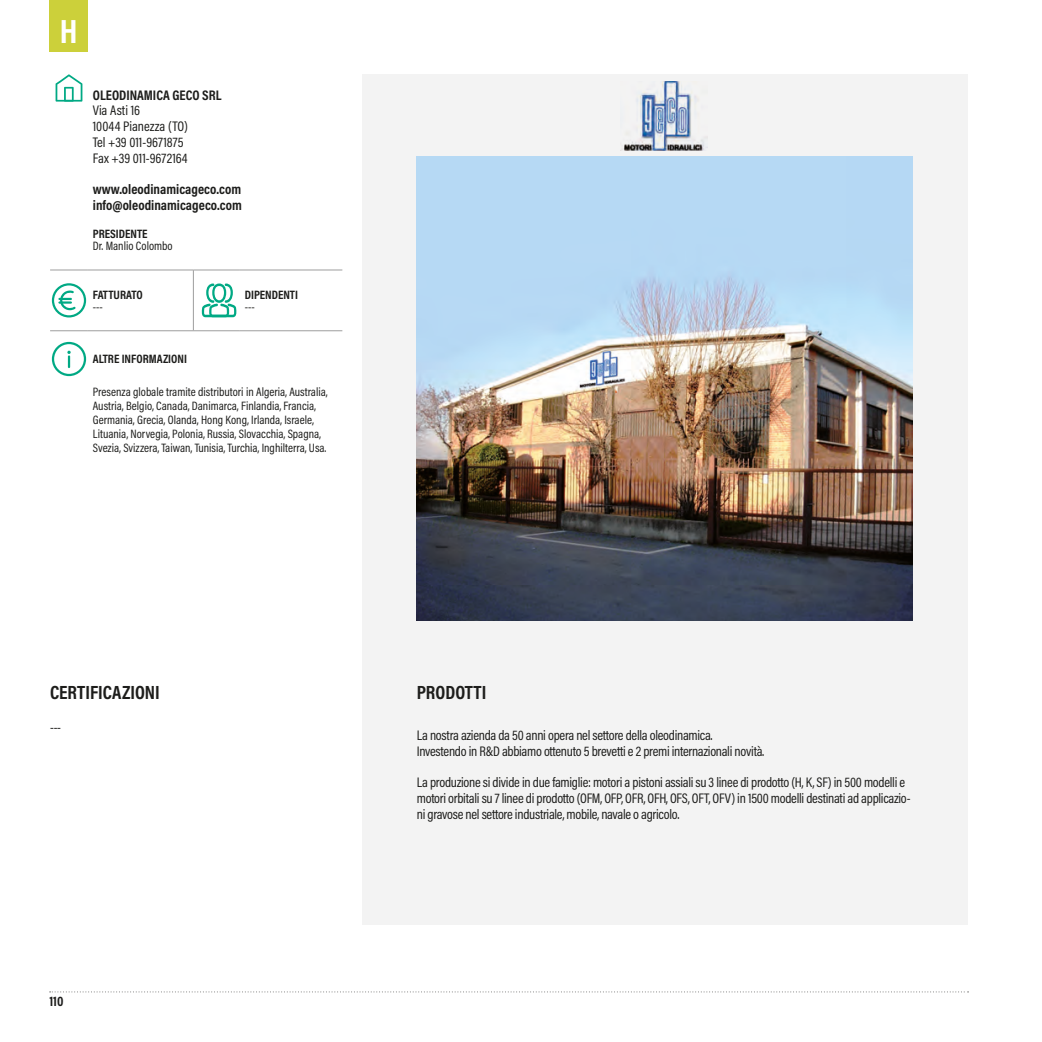
<style>
.page{position:relative;width:1042px;height:1042px;background:#fff}
.page>*{position:absolute;margin:0;border:0;box-sizing:border-box;transform-origin:0 0}
.t1{font:700 33.77px "Acumin Pro Cond";color:#fff}
.PRODOTTO{font:700 19.25px "Acumin Pro Cond";color:#1d1d1b}
.INDIRIZZO{font:14px/15.8px "Acumin Pro Cond";letter-spacing:-.02em;color:#1d1d1b}
.INDIRIZZO-2{font:700 14px "Acumin Pro Cond";color:#1d1d1b}
.INDIRIZZO-3{font:14px "Acumin Pro Cond";color:#1d1d1b}
.INFO{font:12.25px/14px "Acumin Pro Cond";color:#1d1d1b}
.DATI_TIT{font:700 12.25px "Acumin Pro Cond";color:#1d1d1b}
.DATI_TIT-2{font:12.25px "Acumin Pro Cond";color:#1d1d1b}
</style>
<div class="page">
<div style="left:362px;top:74px;width:605px;height:851px;background:#f3f3f3"></div>
<svg style="left:50px;top:991px;width:918px;height:1px"></svg>
<div style="left:50px;top:0;width:38px;height:52px;background:#ccd03a"></div>
<img style="left:621px;top:82px;width:86px;height:68px">
<img style="left:417px;top:156px;width:496px;height:464px">
<hr style="left:50px;top:270px;width:38px;height:1px;background:#9d9d9d">
<hr style="left:88px;top:270px;width:105px;height:1px;background:#9d9d9d">
<hr style="left:193px;top:270px;width:1px;height:60px;background:#9d9d9d">
<hr style="left:193px;top:270px;width:47px;height:1px;background:#9d9d9d">
<hr style="left:240px;top:270px;width:102px;height:1px;background:#9d9d9d">
<hr style="left:50px;top:330px;width:38px;height:1px;background:#9d9d9d">
<hr style="left:88px;top:330px;width:105px;height:1px;background:#9d9d9d">
<hr style="left:193px;top:330px;width:47px;height:1px;background:#9d9d9d">
<hr style="left:240px;top:330px;width:102px;height:1px;background:#9d9d9d">
<svg style="left:56px;top:74px;width:26px;height:28px"></svg>
<svg style="left:52px;top:283px;width:34px;height:34px"></svg>
<svg style="left:201px;top:283px;width:36px;height:34px"></svg>
<svg style="left:52px;top:342px;width:34px;height:34px"></svg>
<h1 class="t1" style="left:60px;top:9px;width:19px">H</h1>
<p class="INDIRIZZO-2" style="left:93px;top:86px;width:130px">OLEODINAMICA GECO SRL</p>
<p class="INDIRIZZO-3" style="left:93px;top:101px;width:49px">Via Asti 16</p>
<p class="INDIRIZZO-3" style="left:93px;top:117px;width:97px">10044 Pianezza (TO)</p>
<p class="INDIRIZZO-3" style="left:93px;top:133px;width:92px">Tel +39 011-9671875</p>
<p class="INDIRIZZO-3" style="left:93px;top:149px;width:96px">Fax +39 011-9672164</p>
<p class="INDIRIZZO-2" style="left:93px;top:180px;width:150px">www.oleodinamicageco.com</p>
<p class="INDIRIZZO-2" style="left:93px;top:196px;width:150px">info@oleodinamicageco.com</p>
<p class="DATI_TIT" style="left:93px;top:226px;width:56px">PRESIDENTE</p>
<p class="DATI_TIT-2" style="left:93px;top:238px;width:81px">Dr. Manlio Colombo</p>
<p class="DATI_TIT" style="left:93px;top:286px;width:51px">FATTURATO</p>
<p class="DATI_TIT-2" style="left:93px;top:299px;width:12px">---</p>
<p class="DATI_TIT" style="left:245px;top:286px;width:55px">DIPENDENTI</p>
<p class="DATI_TIT-2" style="left:245px;top:299px;width:12px">---</p>
<p class="DATI_TIT" style="left:93px;top:351px;width:96px">ALTRE INFORMAZIONI</p>
<p class="INFO" style="left:93px;top:384px;width:236px">Presenza globale tramite distributori in Algeria, Australia, Austria, Belgio, Canada, Danimarca, Finlandia, Francia, Germania, Grecia, Olanda, Hong Kong, Irlanda, Israele, Lituania, Norvegia, Polonia, Russia, Slovacchia, Spagna, Svezia, Svizzera, Taiwan, Tunisia, Turchia, Inghilterra, Usa.</p>
<p class="PRODOTTO" style="left:50px;top:679px;width:111px">CERTIFICAZIONI</p>
<p class="INDIRIZZO" style="left:50px;top:719px;width:12px">---</p>
<p class="INDIRIZZO-2" style="left:50px;top:991px;width:15px">110</p>
<p class="PRODOTTO" style="left:417px;top:679px;width:71px">PRODOTTI</p>
<p class="INDIRIZZO" style="left:417px;top:727px;width:297px">La nostra azienda da 50 anni opera nel settore della oleodinamica.</p>
<p class="INDIRIZZO" style="left:417px;top:742px;width:349px">Investendo in R&amp;D abbiamo ottenuto 5 brevetti e 2 premi internazionali novità.</p>
<p class="INDIRIZZO" style="left:417px;top:774px;width:495px">La produzione si divide in due famiglie: motori a pistoni assiali su 3 linee di prodotto (H, K, SF) in 500 modelli e motori orbitali su 7 linee di prodotto (OFM, OFP, OFR, OFH, OFS, OFT, OFV) in 1500 modelli destinati ad applicazio&shy;ni gravose nel settore industriale, mobile, navale o agricolo.</p>
</div>
